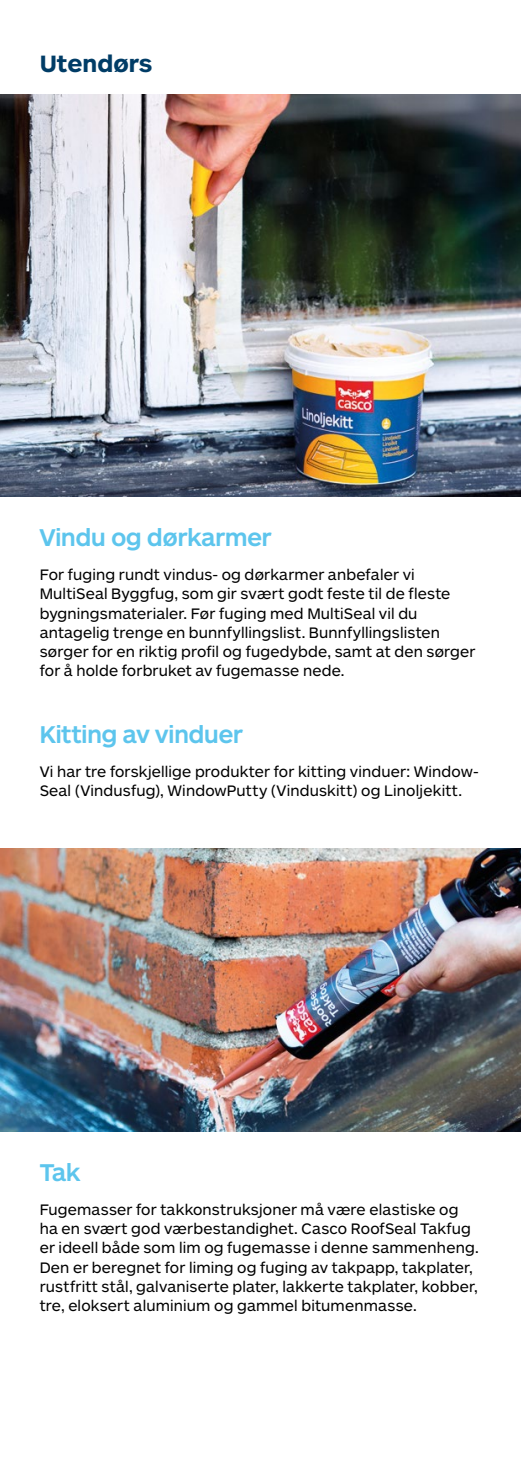
<style>
.page{position:relative;width:521px;height:1474px;background:#fff}
.page>*{position:absolute;margin:0;border:0;box-sizing:border-box;transform-origin:0 0}
.t1{font:24.5px "ARS Maquette Casco";color:#5dc5ed}
.t2{font:700 24.5px "ARS Maquette";color:#003c66}
.t3{font:15.75px/19.2px "ARS Maquette";letter-spacing:.01em;color:#000}
</style>
<div class="page">
<img style="left:0;top:95px;width:521px;height:402px">
<img style="left:0;top:848px;width:521px;height:283px">
<h1 class="t2" style="left:40px;top:52px;width:114px">Utendørs</h1>
<h1 class="t1" style="left:40px;top:525px;width:233px">Vindu og dørkarmer</h1>
<p class="t3" style="left:40px;top:565px;width:437px">For fuging rundt vindus- og dørkarmer anbefaler vi MultiSeal Byggfug, som gir svært godt feste til de fleste bygningsmaterialer. Før fuging med MultiSeal vil du antagelig trenge en bunnfyllingslist. Bunnfyllingslisten sørger for en riktig profil og fugedybde, samt at den sørger for å holde forbruket av fugemasse nede.</p>
<h1 class="t1" style="left:40px;top:722px;width:205px">Kitting av vinduer</h1>
<p class="t3" style="left:40px;top:762px;width:441px">Vi har tre forskjellige produkter for kitting vinduer: Window-<br>Seal (Vindusfug), WindowPutty (Vinduskitt) og Linoljekitt.</p>
<h1 class="t1" style="left:40px;top:1159px;width:42px">Tak</h1>
<p class="t3" style="left:40px;top:1199px;width:440px">Fugemasser for takkonstruksjoner må være elastiske og ha en svært god værbestandighet. Casco RoofSeal Takfug er ideell både som lim og fugemasse i denne sammenheng.<br>Den er beregnet for liming og fuging av takpapp, takplater, rustfritt stål, galvaniserte plater, lakkerte takplater, kobber, tre, eloksert aluminium og gammel bitumenmasse.</p>
</div>
